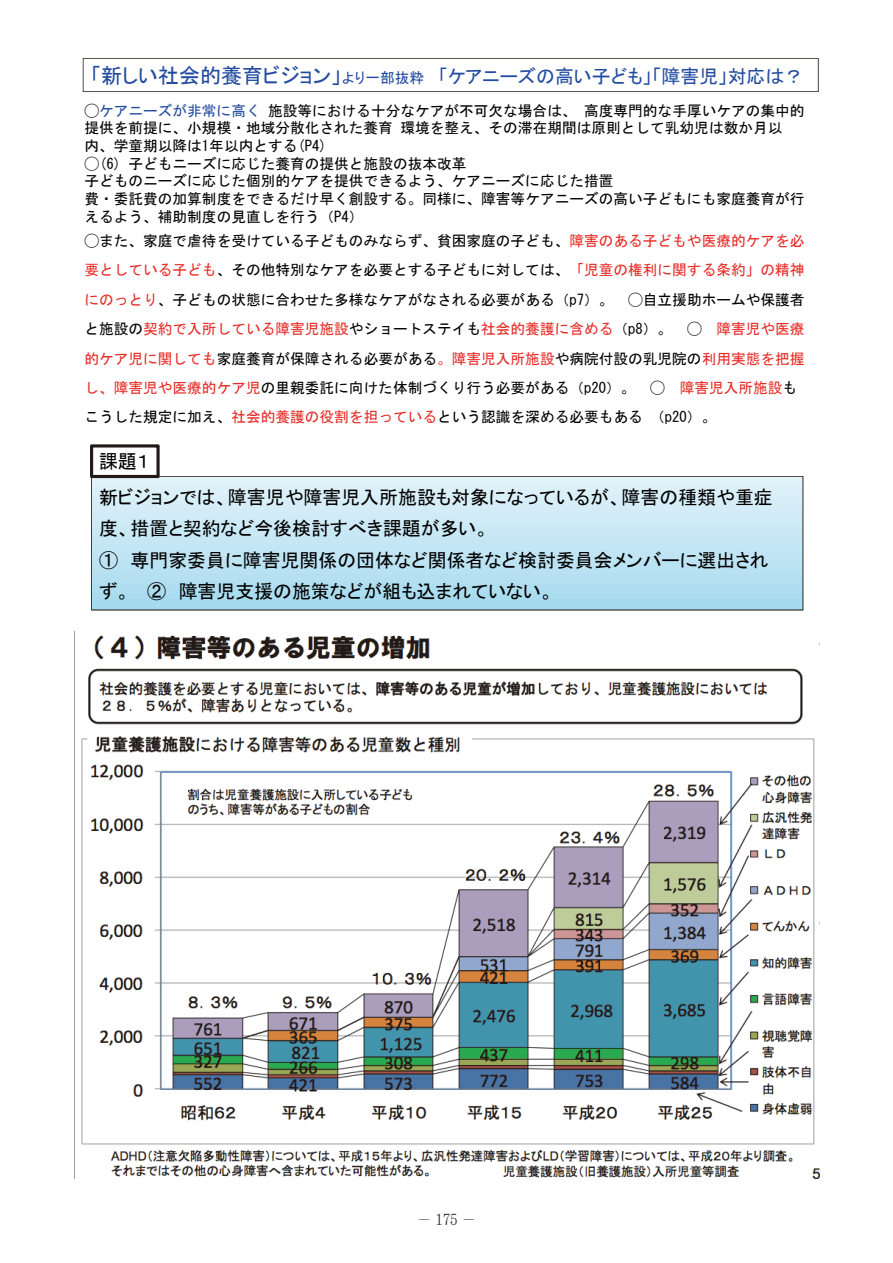
<style>
.page{position:relative;width:893px;height:1263px;background:#fff}
.page>*{position:absolute;margin:0;border:0;box-sizing:border-box;transform-origin:0 0}
.t1{font:18.9px/31.5px "MS P Gothic";color:#000}
.t2{font:18.9px "MS P Gothic";color:#234b9f}
.t3{font:14.85px "Motoya Mincho W2 90 msp RKSJ H";color:#231916}
.t4{font:14.7px/17.7px "MS Gothic";color:#000}
.s1{font-size:21px}
.s2{font-size:14.7px}
.s3{color:#234b9f}
.s4{color:#e72c27}
</style>
<div class="page">
<svg style="left:83px;top:58px;width:736px;height:34px"></svg>
<svg style="left:91px;top:476px;width:712px;height:134px;background:#c2e4f1"></svg>
<svg style="left:90px;top:444px;width:70px;height:34px"></svg>
<img style="left:74px;top:631px;width:745px;height:547px">
<p class="t2" style="left:91px;top:67px;width:714px"><span class="s1">「新しい社会的養育ビジョン」</span><span class="s2">より一部抜粋</span> 「ケアニーズの高い子ども」「障害児」対応は？</p>
<p class="t4" style="left:84px;top:101px;width:722px">◯<span class="s3">ケアニーズが非常に高く</span>施設等における十分なケアが不可欠な場合は、高度専門的な手厚いケアの集中的提供を前提に、小規模・地域分散化された養育環境を整え、その滞在期間は原則として乳幼児は数か月以<br>内、学童期以降は1年以内とする(P4)<br>◯(6) 子どもニーズに応じた養育の提供と施設の抜本改革<br>子どものニーズに応じた個別的ケアを提供できるよう、ケアニーズに応じた措置<br>費・委託費の加算制度をできるだけ早く創設する。同様に、障害等ケアニーズの高い子どもにも家庭養育が行えるよう、補助制度の見直しを行う（P4）</p>
<p class="t4" style="left:84px;top:226px;width:722px;line-height:29.4px">◯また、家庭で虐待を受けている子どものみならず、貧困家庭の子ども、<span class="s4">障害のある子どもや医療的ケアを必要としている子ども</span>、その他特別なケアを必要とする子どもに対しては、<span class="s4">「児童の権利に関する条約」の精神にのっとり</span>、子どもの状態に合わせた多様なケアがなされる必要がある（p7）。 ◯自立援助ホームや保護者と施設の<span class="s4">契約で入所している障害児施設</span>やショートステイも<span class="s4">社会的養護に含める</span>（p8）。 ◯ <span class="s4">障害児や医療的ケア児に関しても</span>家庭養育が保障される必要がある<span class="s4">。障害児入所施設</span>や病院付設の乳児院の<span class="s4">利用実態を把握し、障害児や医療的ケア児</span>の里親委託に向けた体制づくり行う必要がある（p20）。 ◯ <span class="s4">障害児入所施設</span>もこうした規定に加え、<span class="s4">社会的養護の役割を担っている</span>という認識を深める必要もある（p20）。</p>
<p class="t1" style="left:99px;top:445px;width:52px">課題１</p>
<p class="t1" style="left:99px;top:481px;width:675px">新ビジョンでは、障害児や障害児入所施設も対象になっているが、障害の種類や重症度、措置と契約など今後検討すべき課題が多い。<br>① 専門家委員に障害児関係の団体など関係者など検討委員会メンバーに選出されず。 ② 障害児支援の施策などが組も込まれていない。</p>
<p class="t3" style="left:417px;top:1212px;width:61px">－ 175 －</p>
</div>
